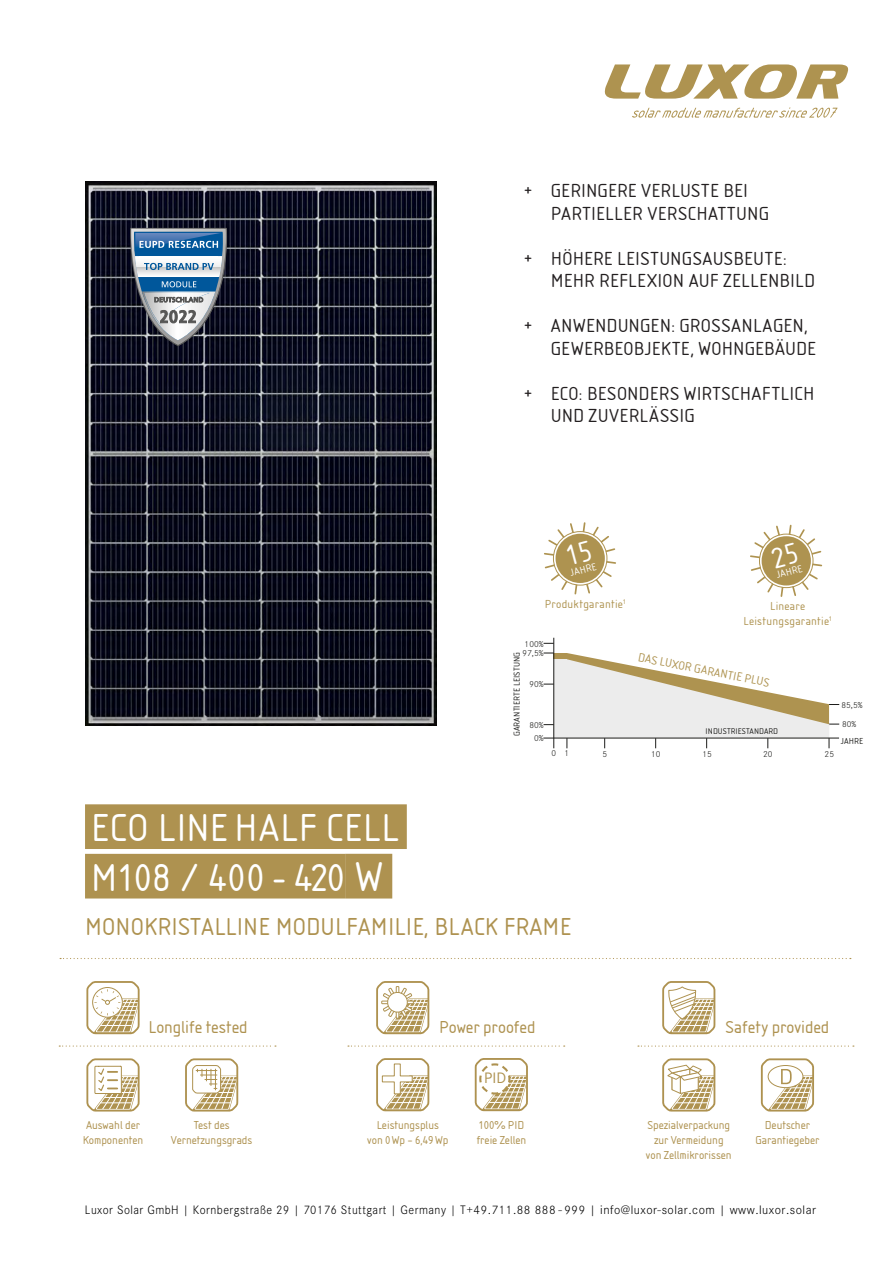
<style>
.page{position:relative;width:893px;height:1263px;background:#fff}
.page>*{position:absolute;margin:0;border:0;box-sizing:border-box;transform-origin:0 0}
.t1{font:40.5px/49.7px "Isonorm D";letter-spacing:.02em;color:#fff}
.t2{font:25.5px "Isonorm D";letter-spacing:.005em;color:#ae9250}
.t3{font:19.5px/22.5px "Isonorm D";letter-spacing:.02em;color:#231f20}
.t4{font:18px "Isonorm D";color:#ae9250}
.t5{font:15.75px "Corporate S";color:#ae9250}
.t6{font:300 12.75px "Corporate S";letter-spacing:.04em;color:#000;scale:.95 1}
.t7{font:12.45px "Isonorm D";color:#ae9350}
.t8{font:12px/15px "Isonorm D";color:#ae9250;text-align:center}
.t9{font:12px/15px "Isonorm D";letter-spacing:.025em;color:#ae9350;text-align:center}
.t10{font:10.5px "Isonorm D";color:#fff}
.t11{font:300 9px "Corporate S";letter-spacing:.01em;color:#1d1d1b}
.t12{font:9px "Isonorm D";letter-spacing:.01em;color:#1d1d1b}
.t13{font:8.55px "Isonorm D";letter-spacing:.01em;color:#1d1d1b}
.s1{font-size:43.35px}
</style>
<div class="page">
<svg style="left:59px;top:1045px;width:217px;height:1px"></svg>
<svg style="left:86px;top:981px;width:54px;height:54px"></svg>
<svg style="left:185px;top:1058px;width:54px;height:54px"></svg>
<svg style="left:86px;top:1058px;width:54px;height:54px"></svg>
<svg style="left:638px;top:1045px;width:216px;height:2px"></svg>
<svg style="left:662px;top:981px;width:54px;height:54px"></svg>
<svg style="left:662px;top:1058px;width:54px;height:54px"></svg>
<svg style="left:760px;top:1058px;width:54px;height:54px"></svg>
<svg style="left:348px;top:1045px;width:217px;height:2px"></svg>
<svg style="left:376px;top:981px;width:54px;height:54px"></svg>
<svg style="left:376px;top:1058px;width:54px;height:54px"></svg>
<div style="left:85px;top:804px;width:322px;height:45px;background:#ae9250"></div>
<div style="left:85px;top:854px;width:260px;height:44px;background:#ae9250"></div>
<div style="left:345px;top:854px;width:47px;height:44px;background:#ae9250"></div>
<svg style="left:60px;top:958px;width:791px;height:1px"></svg>
<svg style="left:474px;top:1058px;width:54px;height:54px"></svg>
<svg style="left:605px;top:64px;width:244px;height:35px"></svg>
<svg style="left:632px;top:107px;width:206px;height:11px"></svg>
<hr style="left:553px;top:638px;width:1px;height:110px;background:#1d1d1b">
<hr style="left:543px;top:738px;width:296px;height:1px;background:#1d1d1b">
<svg style="left:544px;top:653px;width:295px;height:95px"></svg>
<img style="left:86px;top:182px;width:351px;height:544px">
<svg style="left:130px;top:228px;width:97px;height:118px"></svg>
<svg style="left:544px;top:522px;width:72px;height:73px"></svg>
<svg style="left:750px;top:524px;width:73px;height:73px"></svg>
<p class="t3" style="left:551px;top:180px;width:220px;text-indent:-27px">+ GERINGERE VERLUSTE BEI<br>PARTIELLER VERSCHATTUNG</p>
<p class="t3" style="left:551px;top:247px;width:266px;text-indent:-27px">+ HÖHERE LEISTUNGSAUSBEUTE:<br>MEHR REFLEXION AUF ZELLENBILD</p>
<p class="t3" style="left:551px;top:315px;width:267px;text-indent:-27px">+ ANWENDUNGEN: GROSSANLAGEN,<br>GEWERBEOBJEKTE, WOHNGEBÄUDE</p>
<p class="t3" style="left:551px;top:382px;width:265px;text-indent:-27px">+ ECO: BESONDERS WIRTSCHAFTLICH<br>UND ZUVERLÄSSIG</p>
<p class="t10" style="left:569px;top:567px;width:28px;rotate:-15deg">JAHRE</p>
<p class="t10" style="left:775px;top:569px;width:28px;rotate:-15deg">JAHRE</p>
<p class="t9" style="left:545px;top:596px;width:83px">Produktgarantie<sup>1</sup></p>
<p class="t9" style="left:743px;top:599px;width:90px">Lineare<br>Leistungsgarantie<sup>1</sup></p>
<p class="t11" style="left:525px;top:637px;width:21px">100%</p>
<p class="t11" style="left:522px;top:647px;width:23px">97,5%</p>
<p class="t12" style="left:512px;top:736px;width:85px;rotate:-90deg">GARANTIERTE LEISTUNG</p>
<p class="t11" style="left:529px;top:678px;width:16px">90%</p>
<p class="t11" style="left:529px;top:719px;width:16px">80%</p>
<p class="t11" style="left:534px;top:732px;width:11px">0%</p>
<p class="t7" style="left:639px;top:650px;width:135px;rotate:11deg">DAS LUXOR GARANTIE PLUS</p>
<p class="t13" style="left:706px;top:727px;width:74px">INDUSTRIESTANDARD</p>
<p class="t11" style="left:841px;top:698px;width:23px">85,5%</p>
<p class="t11" style="left:842px;top:718px;width:16px">80%</p>
<p class="t12" style="left:841px;top:736px;width:24px">JAHRE</p>
<h1 class="t1" style="left:91px;top:803px;width:309px">ECO LINE HALF CELL<br>M108 / 400 - 420 <span class="s1">W</span></h1>
<p class="t11" style="left:551px;top:746px;width:6px">0</p>
<p class="t11" style="left:602px;top:747px;width:6px">5</p>
<p class="t11" style="left:651px;top:747px;width:11px">10</p>
<p class="t11" style="left:702px;top:747px;width:11px">15</p>
<p class="t11" style="left:763px;top:747px;width:11px">20</p>
<p class="t11" style="left:825px;top:747px;width:11px">25</p>
<p class="t11" style="left:564px;top:746px;width:6px">1</p>
<h2 class="t2" style="left:85px;top:912px;width:487px">MONOKRISTALLINE MODULFAMILIE, BLACK FRAME</h2>
<p class="t4" style="left:149px;top:1017px;width:101px">Longlife tested</p>
<p class="t4" style="left:439px;top:1017px;width:98px">Power proofed</p>
<p class="t4" style="left:725px;top:1017px;width:105px">Safety provided</p>
<p class="t5" style="left:484px;top:1066px;width:24px">PID</p>
<p class="t8" style="left:476px;top:1118px;width:51px;text-align:left">100% PID freie Zellen</p>
<p class="t8" style="left:83px;top:1117px;width:62px;text-align:left">Auswahl der<br>Komponenten</p>
<p class="t8" style="left:646px;top:1117px;width:87px">Spezialverpackung zur Vermeidung von Zellmikrorissen</p>
<p class="t8" style="left:755px;top:1117px;width:65px">Deutscher<br>Garantiegeber</p>
<p class="t8" style="left:367px;top:1117px;width:83px">Leistungsplus<br>von 0Wp – 6,49Wp</p>
<p class="t8" style="left:171px;top:1117px;width:83px">Test des<br>Vernetzungsgrads</p>
<p class="t6" style="left:85px;top:1200px;width:771px">Luxor Solar GmbH | Kornbergstraße 29 | 70176 Stuttgart | Germany | T+49.711.88 888 - 999 | info@luxor-solar.com | www.luxor.solar</p>
</div>
